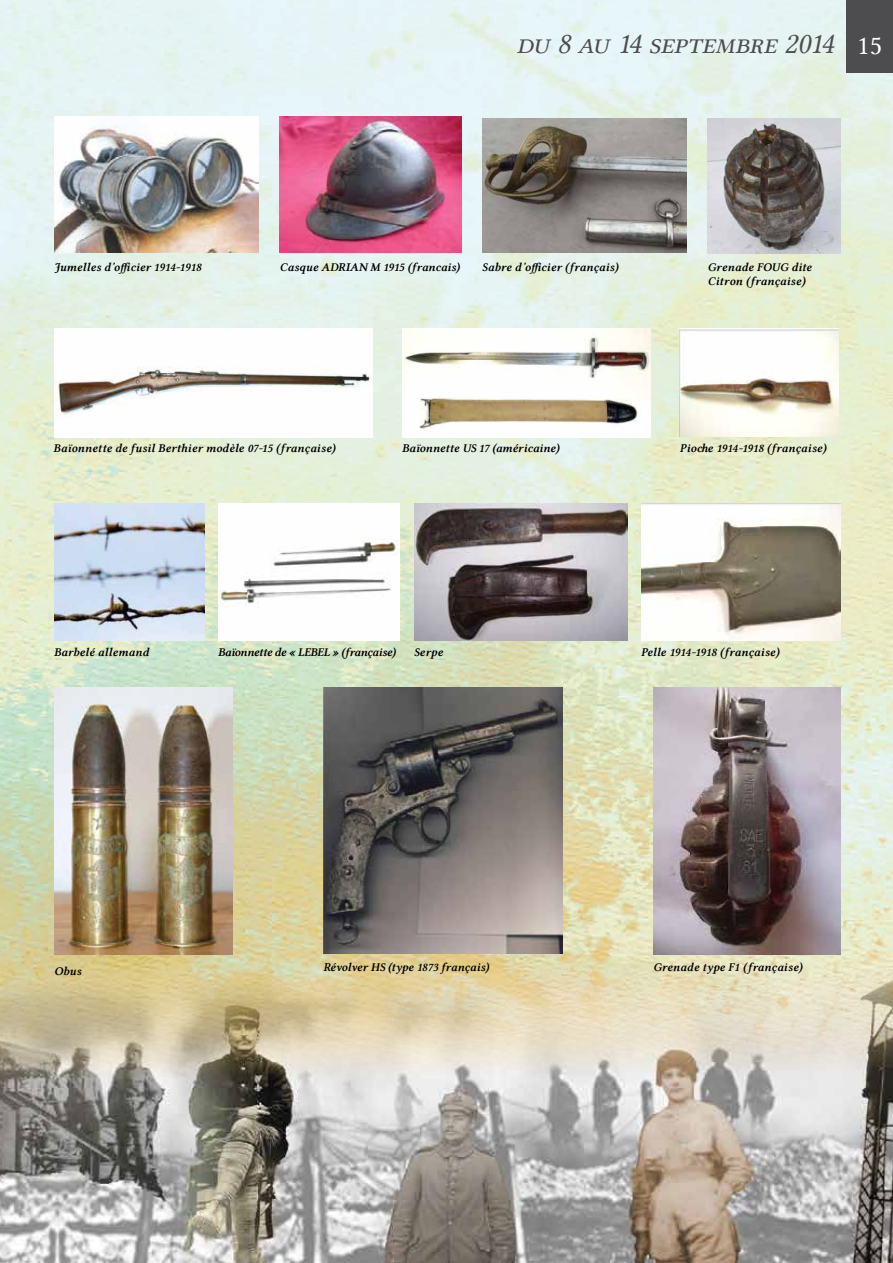
<style>
.page{position:relative;width:893px;height:1263px;background:#fff}
.page>*{position:absolute;margin:0;border:0;box-sizing:border-box;transform-origin:0 0}
.t1{font:30px "Lin Libertine Capitals I";letter-spacing:-.01em;color:#4d4d4f}
.t2{font:12px/14.4px "Lin Libertine ZI";color:#000}
.t3{font:12px "Lin Libertine ZI";letter-spacing:-.03em;color:#000}
.s1{font-family:"Lin Libertine Capitals";font-size:27px;color:#fff}
</style>
<div class="page">
<img style="left:0;top:0;width:893px;height:967px">
<img style="left:0;top:967px;width:893px;height:296px">
<div style="left:846px;top:0;width:47px;height:73px;background:#4d4d4f"></div>
<img style="left:54px;top:117px;width:205px;height:136px">
<img style="left:280px;top:117px;width:181px;height:136px">
<img style="left:641px;top:504px;width:199px;height:136px">
<img style="left:680px;top:328px;width:159px;height:109px">
<img style="left:323px;top:688px;width:239px;height:266px">
<img style="left:54px;top:328px;width:318px;height:109px">
<img style="left:218px;top:504px;width:182px;height:136px">
<img style="left:482px;top:119px;width:205px;height:134px">
<img style="left:54px;top:504px;width:150px;height:136px">
<img style="left:54px;top:688px;width:178px;height:267px">
<img style="left:653px;top:688px;width:187px;height:266px">
<img style="left:708px;top:119px;width:132px;height:134px">
<img style="left:402px;top:328px;width:248px;height:109px">
<img style="left:414px;top:504px;width:213px;height:136px">
<h1 class="t1" style="left:516px;top:27px;width:367px">du 8 au 14 septembre 2014 <span class="s1">15</span></h1>
<p class="t2" style="left:280px;top:260px;width:181px">Casque ADRIAN M 1915 (francais)</p>
<p class="t2" style="left:482px;top:260px;width:138px">Sabre d’officier (français)</p>
<p class="t2" style="left:54px;top:260px;width:149px">Jumelles d’officier 1914-1918</p>
<p class="t2" style="left:708px;top:260px;width:106px">Grenade FOUG dite<br>Citron (française)</p>
<p class="t2" style="left:54px;top:442px;width:283px">Baïonnette de fusil Berthier modèle 07-15 (française)</p>
<p class="t2" style="left:402px;top:442px;width:159px">Baïonnette US 17 (américaine)</p>
<p class="t2" style="left:680px;top:442px;width:148px">Pioche 1914-1918 (française)</p>
<p class="t2" style="left:54px;top:645px;width:97px">Barbelé allemand</p>
<p class="t3" style="left:218px;top:645px;width:179px">Baïonnette de « LEBEL » (française)</p>
<p class="t2" style="left:414px;top:645px;width:31px">Serpe</p>
<p class="t2" style="left:641px;top:645px;width:140px">Pelle 1914-1918 (française)</p>
<p class="t2" style="left:54px;top:964px;width:29px">Obus</p>
<p class="t2" style="left:323px;top:960px;width:167px">Révolver HS (type 1873 français)</p>
<p class="t2" style="left:653px;top:960px;width:151px">Grenade type F1 (française)</p>
</div>
